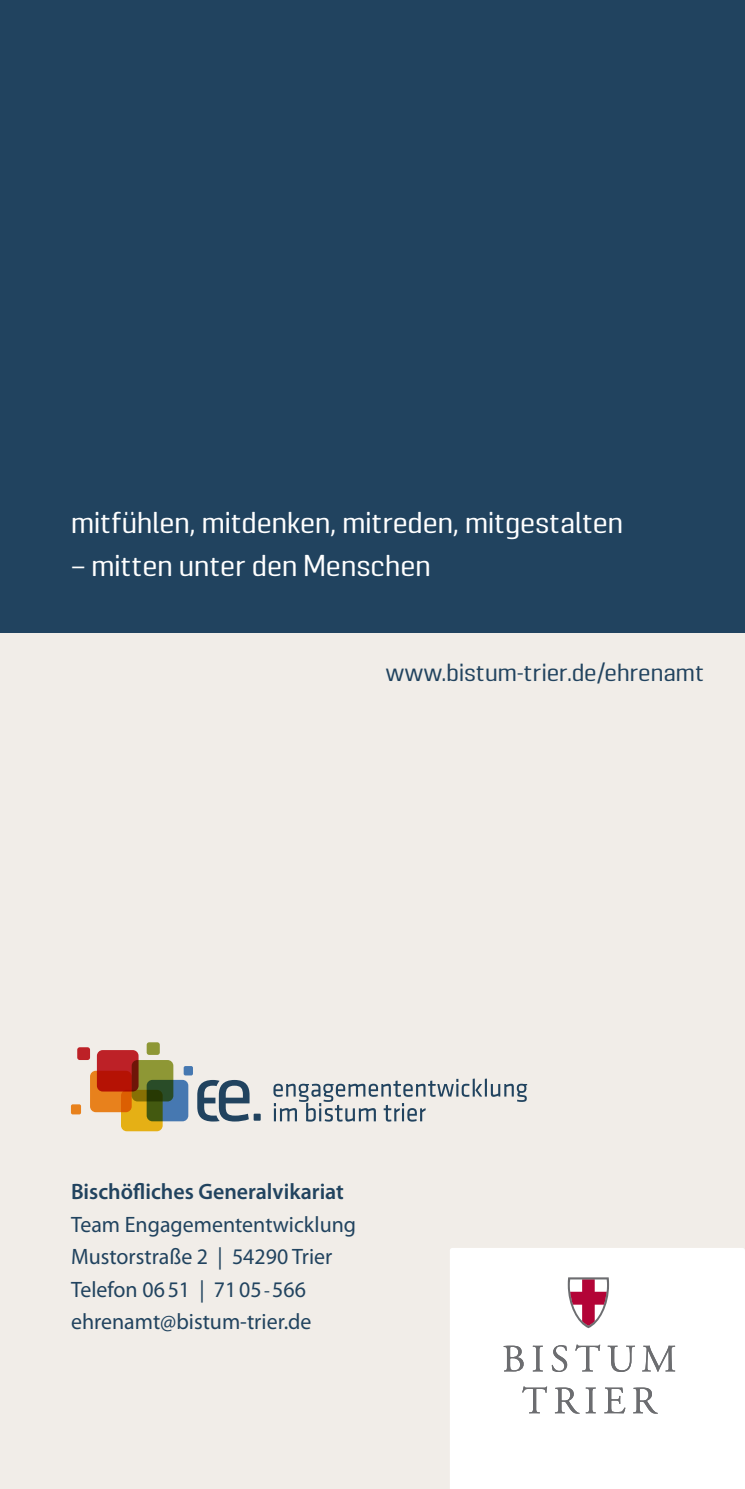
<style>
.page{position:relative;width:745px;height:1489px;background:#fff}
.page>*{position:absolute;margin:0;border:0;box-sizing:border-box;transform-origin:0 0}
.titel_headline{font:30.25px "Pancetta Pro";color:#fff}
.copy_9_13{font:24.75px "Pancetta Pro";color:#21435f}
.copy_9_13-2{font:22.25px "Myriad Pro";color:#21435f}
.copy_9_13-3{font:600 22.25px "Myriad Pro";color:#21435f}
.s1{font-size:19.25px}
</style>
<div class="page">
<hr style="left:744px;top:0;width:1px;height:1488px;background:#f1ede8">
<div style="left:0;top:632px;width:744px;height:856px;background:#f1ede8"></div>
<div style="left:450px;top:1248px;width:294px;height:240px;background:#fff"></div>
<div style="left:0;top:0;width:744px;height:632px;background:#21435f"></div>
<hr style="left:744px;top:0;width:1px;height:105px;background:#21435f">
<div style="left:183px;top:1065px;width:10px;height:10px;background:#4678b1;border-radius:2px"></div>
<div style="left:132px;top:1059px;width:41px;height:42px;background:#8e9735;border-radius:6px"></div>
<div style="left:146px;top:1042px;width:14px;height:12px;background:#8e9735;border-radius:3px"></div>
<svg style="left:121px;top:1089px;width:41px;height:42px"></svg>
<svg style="left:90px;top:1070px;width:42px;height:42px"></svg>
<div style="left:71px;top:1104px;width:10px;height:10px;background:#e8811c;border-radius:2px"></div>
<svg style="left:146px;top:1079px;width:42px;height:42px;background:#3f6460"></svg>
<div style="left:77px;top:1047px;width:13px;height:12px;background:#bd2127;border-radius:3px"></div>
<svg style="left:97px;top:1050px;width:41px;height:41px;background:#b11915"></svg>
<div style="left:253px;top:1113px;width:7px;height:7px;background:#21435f"></div>
<svg style="left:197px;top:1080px;width:52px;height:41px"></svg>
<svg style="left:273px;top:1078px;width:254px;height:43px"></svg>
<svg style="left:522px;top:1386px;width:135px;height:27px;background:#dbdbdc"></svg>
<svg style="left:503px;top:1344px;width:171px;height:27px;background:#dcdddd"></svg>
<svg style="left:567px;top:1277px;width:41px;height:50px;background:#cb849a"></svg>
<p class="titel_headline" style="left:71px;top:506px;width:553px">mitfühlen, mitdenken, mitreden, mitgestalten</p>
<p class="titel_headline" style="left:71px;top:548px;width:361px">– mitten unter den Menschen</p>
<p class="copy_9_13" style="left:385px;top:658px;width:320px">www.bistum-trier.de/ehrenamt</p>
<p class="copy_9_13-3" style="left:71px;top:1177px;width:274px">Bischöfliches Generalvikariat</p>
<p class="copy_9_13-2" style="left:71px;top:1210px;width:286px">Team Engagemententwicklung</p>
<p class="copy_9_13-2" style="left:71px;top:1243px;width:263px">Mustorstraße 2 | 54290 Trier</p>
<p class="copy_9_13-2" style="left:71px;top:1275px;width:236px">Telefon 0651 | 7105<span class="s1">-</span>566</p>
<p class="copy_9_13-2" style="left:71px;top:1308px;width:242px">ehrenamt@bistum-trier.de</p>
</div>
